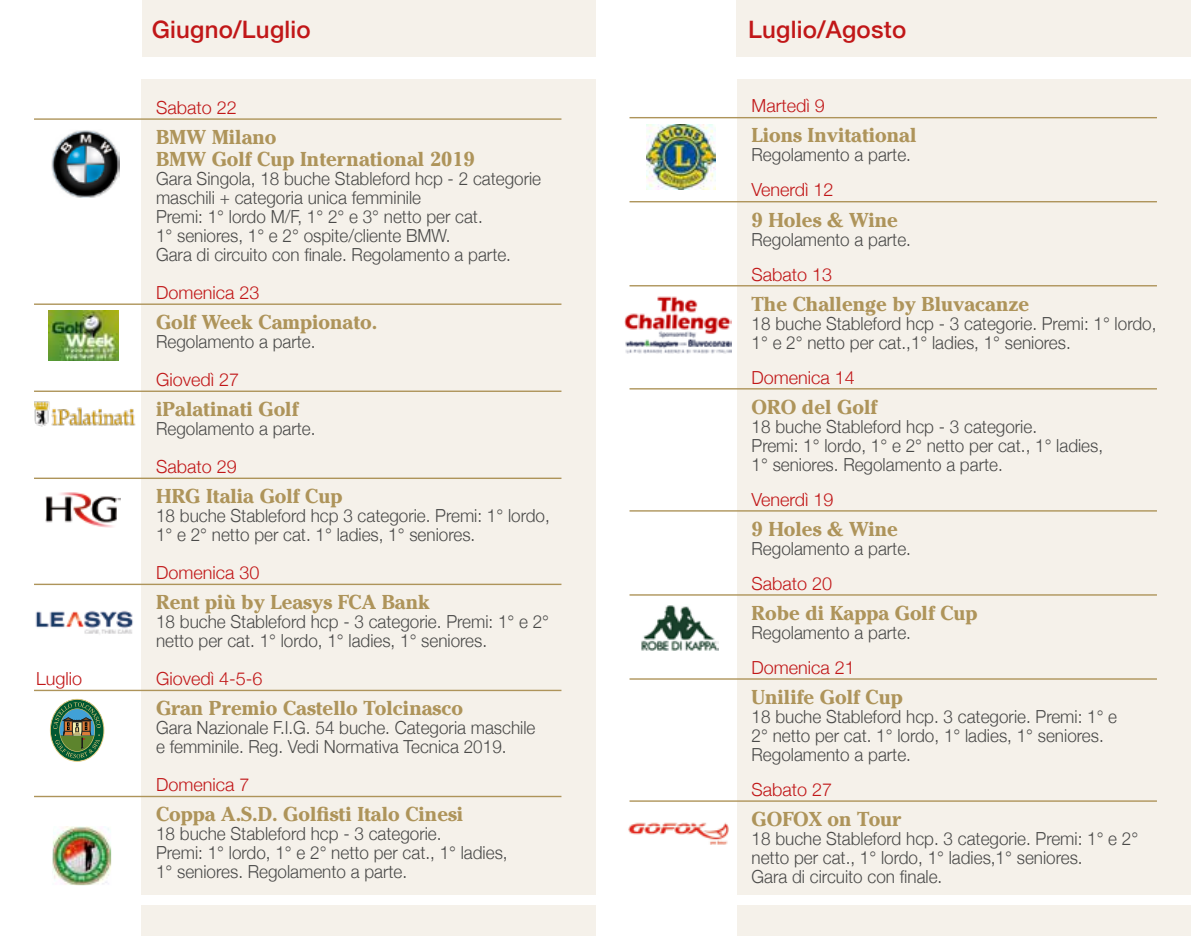
<style>
.page{position:relative;width:1191px;height:936px;background:#fff}
.page>*{position:absolute;margin:0;border:0;box-sizing:border-box;transform-origin:0 0}
.t1{font:500 24px "Helvetica Neue";letter-spacing:.01em;color:#c11718}
.t2{font:700 20px/22px "Cheltenham";color:#ae945a}
.t3{font:300 18px/19px "Helvetica Neue";color:#4a4a49;scale:.95 1}
.t4{font:300 18px "Helvetica Neue";color:#c11718}
</style>
<div class="page">
<div style="left:141px;top:905px;width:454px;height:30px;background:#f5f1ea"></div>
<div style="left:737px;top:905px;width:454px;height:30px;background:#f5f1ea"></div>
<div style="left:142px;top:0;width:453px;height:57px;background:#f5f1ea"></div>
<div style="left:141px;top:79px;width:454px;height:815px;background:#f5f1ea"></div>
<hr style="left:34px;top:118px;width:527px;height:2px;background:#ae945a">
<hr style="left:34px;top:303px;width:527px;height:2px;background:#ae945a">
<hr style="left:34px;top:390px;width:527px;height:2px;background:#ae945a">
<hr style="left:34px;top:477px;width:527px;height:2px;background:#ae945a">
<hr style="left:34px;top:583px;width:527px;height:2px;background:#ae945a">
<hr style="left:34px;top:689px;width:527px;height:2px;background:#ae945a">
<hr style="left:34px;top:795px;width:527px;height:2px;background:#ae945a">
<img style="left:51px;top:130px;width:68px;height:67px">
<img style="left:49px;top:310px;width:70px;height:50px">
<img style="left:45px;top:492px;width:76px;height:36px">
<img style="left:35px;top:610px;width:98px;height:24px">
<img style="left:52px;top:826px;width:59px;height:59px">
<img style="left:44px;top:698px;width:60px;height:151px">
<div style="left:737px;top:79px;width:454px;height:815px;background:#f5f1ea"></div>
<div style="left:736px;top:0;width:455px;height:57px;background:#f5f1ea"></div>
<hr style="left:629px;top:117px;width:528px;height:1px;background:#ae945a">
<hr style="left:629px;top:201px;width:528px;height:1px;background:#ae945a">
<hr style="left:629px;top:285px;width:528px;height:1px;background:#ae945a">
<hr style="left:629px;top:388px;width:528px;height:1px;background:#ae945a">
<hr style="left:629px;top:510px;width:528px;height:1px;background:#ae945a">
<hr style="left:629px;top:594px;width:528px;height:1px;background:#ae945a">
<hr style="left:629px;top:678px;width:528px;height:1px;background:#ae945a">
<hr style="left:629px;top:800px;width:528px;height:1px;background:#ae945a">
<img style="left:628px;top:822px;width:100px;height:22px">
<img style="left:34px;top:401px;width:101px;height:26px">
<img style="left:646px;top:124px;width:69px;height:65px">
<img style="left:625px;top:296px;width:106px;height:57px">
<img style="left:641px;top:605px;width:78px;height:46px">
<h1 class="t1" style="left:152px;top:10px;width:160px">Giugno/Luglio</h1>
<h1 class="t1" style="left:747px;top:9px;width:57px">Marz</h1>
<h1 class="t1" style="left:748px;top:10px;width:160px">Luglio/Agosto</h1>
<p class="t4" style="left:156px;top:93px;width:82px">Sabato 22</p>
<p class="t2" style="left:156px;top:126px;width:320px">BMW Milano<br>BMW Golf Cup International 2019</p>
<p class="t3" style="left:156px;top:168px;width:407px">Gara Singola, 18 buche Stableford hcp - 2 categorie maschili + categoria unica femminile<br>Premi: 1° lordo M/F, 1° 2° e 3° netto per cat.<br>1° seniores, 1° e 2° ospite/cliente BMW.<br>Gara di circuito con finale. Regolamento a parte.</p>
<p class="t4" style="left:156px;top:278px;width:105px">Domenica 23</p>
<p class="t2" style="left:156px;top:311px;width:223px">Golf Week Campionato.</p>
<p class="t3" style="left:156px;top:331px;width:169px">Regolamento a parte.</p>
<p class="t4" style="left:156px;top:365px;width:85px">Giovedì 27</p>
<p class="t2" style="left:156px;top:398px;width:144px">iPalatinati Golf</p>
<p class="t3" style="left:156px;top:418px;width:169px">Regolamento a parte.</p>
<p class="t4" style="left:156px;top:452px;width:82px">Sabato 29</p>
<p class="t2" style="left:156px;top:485px;width:188px">HRG Italia Golf Cup</p>
<p class="t3" style="left:156px;top:505px;width:416px">18 buche Stableford hcp 3 categorie. Premi: 1° lordo,<br>1° e 2° netto per cat. 1° ladies, 1° seniores.</p>
<p class="t4" style="left:156px;top:558px;width:105px">Domenica 30</p>
<p class="t2" style="left:156px;top:591px;width:275px">Rent più by Leasys FCA Bank</p>
<p class="t3" style="left:156px;top:611px;width:415px">18 buche Stableford hcp - 3 categorie. Premi: 1° e 2° netto per cat. 1° lordo, 1° ladies, 1° seniores.</p>
<p class="t4" style="left:36px;top:664px;width:48px">Luglio</p>
<p class="t4" style="left:156px;top:664px;width:108px">Giovedì 4-5-6</p>
<p class="t2" style="left:156px;top:697px;width:308px">Gran Premio Castello Tolcinasco</p>
<p class="t3" style="left:156px;top:717px;width:401px">Gara Nazionale F.I.G. 54 buche. Categoria maschile e femminile. Reg. Vedi Normativa Tecnica 2019.</p>
<p class="t4" style="left:156px;top:770px;width:95px">Domenica 7</p>
<p class="t2" style="left:156px;top:803px;width:309px">Coppa A.S.D. Golfisti Italo Cinesi</p>
<p class="t3" style="left:156px;top:823px;width:371px">18 buche Stableford hcp - 3 categorie.<br>Premi: 1° lordo, 1° e 2° netto per cat., 1° ladies,<br>1° seniores. Regolamento a parte.</p>
<p class="t4" style="left:751px;top:91px;width:75px">Martedì 9</p>
<p class="t2" style="left:751px;top:124px;width:166px">Lions Invitational</p>
<p class="t3" style="left:751px;top:144px;width:169px">Regolamento a parte.</p>
<p class="t4" style="left:751px;top:175px;width:84px">Venerdì 12</p>
<p class="t2" style="left:751px;top:208px;width:148px">9 Holes &amp; Wine</p>
<p class="t3" style="left:751px;top:228px;width:169px">Regolamento a parte.</p>
<p class="t4" style="left:751px;top:259px;width:82px">Sabato 13</p>
<p class="t2" style="left:751px;top:292px;width:279px">The Challenge by Bluvacanze</p>
<p class="t3" style="left:751px;top:312px;width:428px">18 buche Stableford hcp - 3 categorie. Premi: 1° lordo,<br>1° e 2° netto per cat.,1° ladies, 1° seniores.</p>
<p class="t4" style="left:751px;top:362px;width:105px">Domenica 14</p>
<p class="t2" style="left:751px;top:395px;width:127px">ORO del Golf</p>
<p class="t3" style="left:751px;top:415px;width:371px">18 buche Stableford hcp - 3 categorie.<br>Premi: 1° lordo, 1° e 2° netto per cat., 1° ladies,<br>1° seniores. Regolamento a parte.</p>
<p class="t4" style="left:751px;top:484px;width:84px">Venerdì 19</p>
<p class="t2" style="left:751px;top:517px;width:148px">9 Holes &amp; Wine</p>
<p class="t3" style="left:751px;top:537px;width:169px">Regolamento a parte.</p>
<p class="t4" style="left:751px;top:568px;width:82px">Sabato 20</p>
<p class="t2" style="left:751px;top:601px;width:228px">Robe di Kappa Golf Cup</p>
<p class="t3" style="left:751px;top:621px;width:169px">Regolamento a parte.</p>
<p class="t4" style="left:751px;top:652px;width:105px">Domenica 21</p>
<p class="t2" style="left:751px;top:685px;width:153px">Unilife Golf Cup</p>
<p class="t3" style="left:751px;top:705px;width:386px">18 buche Stableford hcp. 3 categorie. Premi: 1° e<br>2° netto per cat. 1° lordo, 1° ladies, 1° seniores.<br>Regolamento a parte.</p>
<p class="t4" style="left:751px;top:774px;width:82px">Sabato 27</p>
<p class="t2" style="left:751px;top:807px;width:151px">GOFOX on Tour</p>
<p class="t3" style="left:751px;top:827px;width:408px">18 buche Stableford hcp. 3 categorie. Premi: 1° e 2° netto per cat., 1° lordo, 1° ladies,1° seniores.<br>Gara di circuito con finale.</p>
</div>
